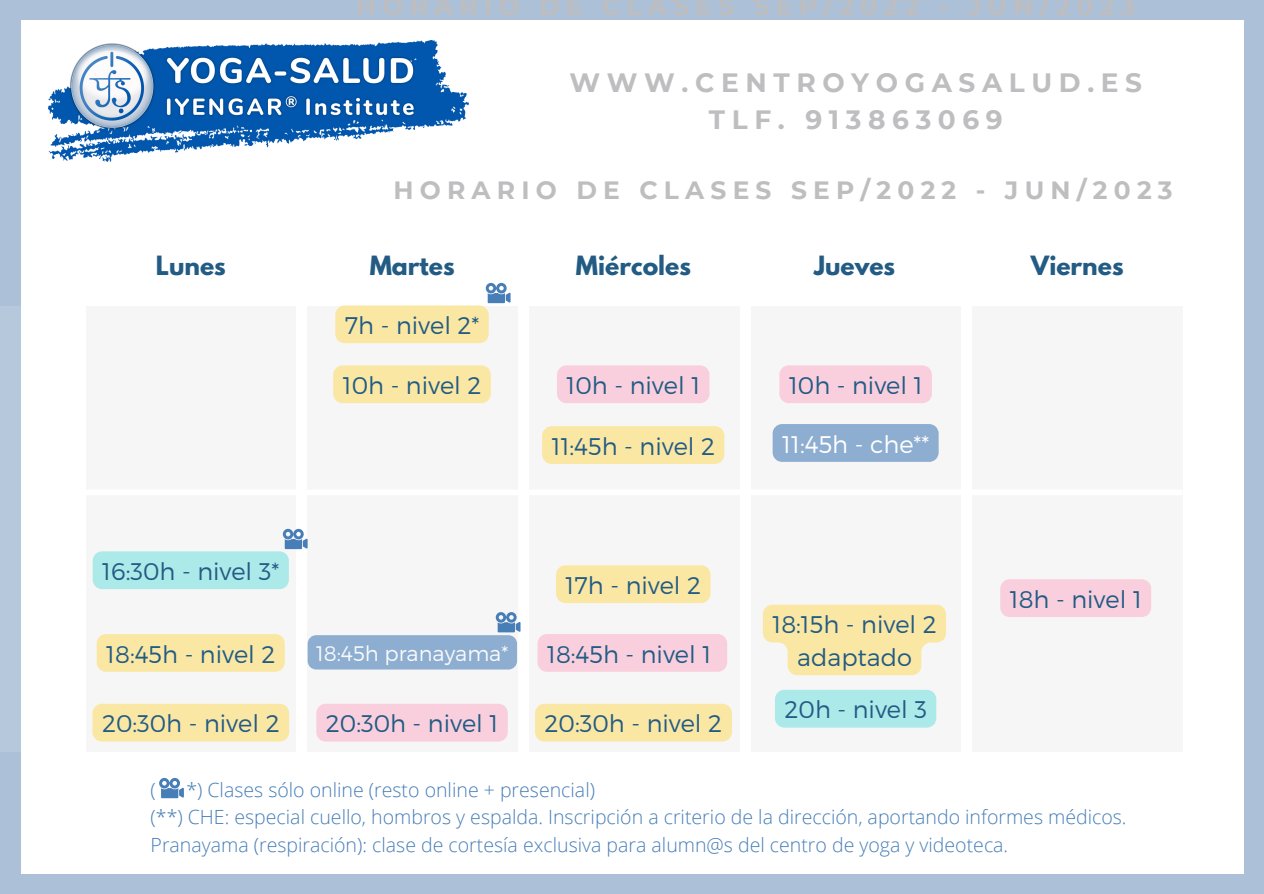
<style>
.page{position:relative;width:1264px;height:894px;background:#fff}
.page>*{position:absolute;margin:0;border:0;box-sizing:border-box;transform-origin:0 0}
.t1{font:700 26.4px/37.2px "Montserrat";letter-spacing:.25em;color:#bebdbf;text-align:center}
.t2{font:700 24.9px "Montserrat";letter-spacing:.25em;color:#bebdbf}
.t3{font:300 24px/32.7px "Montserrat";color:#225b83;text-align:center}
.t4{font:300 24px "Montserrat";color:#fff}
.t5{font:700 23.55px "League Spartan";color:#225b83}
.t6{font:300 21px "Montserrat";color:#f8f9fa}
.t7{font:300 19.5px/27px "Open Sans";color:#477eb7}
</style>
<div class="page">
<div style="left:0;top:0;width:1263px;height:893px;background:#acc1d7"></div>
<div style="left:21px;top:21px;width:1222px;height:852px;background:#fff"></div>
<div style="left:86px;top:306px;width:210px;height:445px;background:#f6f6f6"></div>
<div style="left:307px;top:306px;width:211px;height:445px;background:#f6f6f6"></div>
<div style="left:529px;top:306px;width:211px;height:445px;background:#f6f6f6"></div>
<div style="left:751px;top:306px;width:209px;height:445px;background:#f6f6f6"></div>
<div style="left:972px;top:306px;width:210px;height:445px;background:#f6f6f6"></div>
<div style="left:97px;top:634px;width:188px;height:37px;background:#fae7a4"></div>
<div style="left:316px;top:704px;width:192px;height:37px;background:#f9cfde"></div>
<div style="left:775px;top:689px;width:161px;height:38px;background:#abeae9"></div>
<svg style="left:763px;top:604px;width:183px;height:71px;background:#f9e9af"></svg>
<div style="left:333px;top:365px;width:158px;height:38px;background:#fae7a4"></div>
<div style="left:557px;top:365px;width:152px;height:38px;background:#f9cfde"></div>
<div style="left:779px;top:365px;width:152px;height:38px;background:#f9cfde"></div>
<div style="left:556px;top:565px;width:154px;height:38px;background:#fae7a4"></div>
<div style="left:535px;top:703px;width:197px;height:38px;background:#fae7a4"></div>
<div style="left:537px;top:634px;width:190px;height:37px;background:#f9cfde"></div>
<div style="left:1000px;top:579px;width:151px;height:38px;background:#f9cfde"></div>
<div style="left:772px;top:424px;width:166px;height:37px;background:#8daed0"></div>
<div style="left:542px;top:426px;width:182px;height:38px;background:#fae7a4"></div>
<svg style="left:93px;top:528px;width:214px;height:61px"></svg>
<svg style="left:307px;top:612px;width:213px;height:57px"></svg>
<svg style="left:335px;top:283px;width:175px;height:60px"></svg>
<svg style="left:159px;top:777px;width:25px;height:21px"></svg>
<div style="left:92px;top:703px;width:197px;height:38px;background:#fae7a4"></div>
<img style="left:49px;top:41px;width:420px;height:120px">
<div style="left:84px;top:489px;width:1098px;height:6px;background:#fff"></div>
<p class="t2" style="left:356px;top:-9px;width:780px">HORARIO DE CLASES SEP/2022 - JUN/2023</p>
<h1 class="t1" style="left:569px;top:64px;width:574px">WWW.CENTROYOGASALUD.ES<br>TLF. 913863069</h1>
<p class="t2" style="left:393px;top:175px;width:780px">HORARIO DE CLASES SEP/2022 - JUN/2023</p>
<p class="t5" style="left:156px;top:253px;width:71px">Lunes</p>
<p class="t5" style="left:370px;top:254px;width:86px">Martes</p>
<p class="t5" style="left:576px;top:254px;width:116px">Miércoles</p>
<p class="t5" style="left:814px;top:253px;width:83px">Jueves</p>
<p class="t5" style="left:1030px;top:254px;width:94px">Viernes</p>
<p class="t3" style="left:345px;top:308px;width:136px">7h - nivel 2*</p>
<p class="t3" style="left:343px;top:367px;width:140px">10h - nivel 2</p>
<p class="t3" style="left:566px;top:367px;width:135px">10h - nivel 1</p>
<p class="t3" style="left:789px;top:367px;width:135px">10h - nivel 1</p>
<p class="t3" style="left:551px;top:428px;width:165px">11:45h - nivel 2</p>
<p class="t4" style="left:782px;top:428px;width:149px">11:45h - che**</p>
<p class="t3" style="left:102px;top:553px;width:179px">16:30h - nivel 3*</p>
<p class="t3" style="left:106px;top:636px;width:171px">18:45h - nivel 2</p>
<p class="t3" style="left:102px;top:706px;width:179px">20:30h - nivel 2</p>
<p class="t6" style="left:316px;top:639px;width:194px">18:45h pranayama*</p>
<p class="t3" style="left:326px;top:706px;width:174px">20:30h - nivel 1</p>
<p class="t3" style="left:565px;top:567px;width:137px">17h - nivel 2</p>
<p class="t3" style="left:547px;top:636px;width:166px">18:45h - nivel 1</p>
<p class="t3" style="left:544px;top:706px;width:179px">20:30h - nivel 2</p>
<p class="t3" style="left:772px;top:607px;width:166px">18:15h - nivel 2 adaptado</p>
<p class="t3" style="left:784px;top:692px;width:144px">20h - nivel 3</p>
<p class="t3" style="left:1009px;top:581px;width:133px">18h - nivel 1</p>
<p class="t7" style="left:151px;top:776px;width:977px;text-indent:36px">*) Clases sólo online (resto online + presencial)<br>(**) CHE: especial cuello, hombros y espalda. Inscripción a criterio de la dirección, aportando informes médicos.<br>Pranayama (respiración): clase de cortesía exclusiva para alumn@s del centro de yoga y videoteca.</p>
<p class="t7" style="left:151px;top:776px;width:7px">(</p>
</div>
